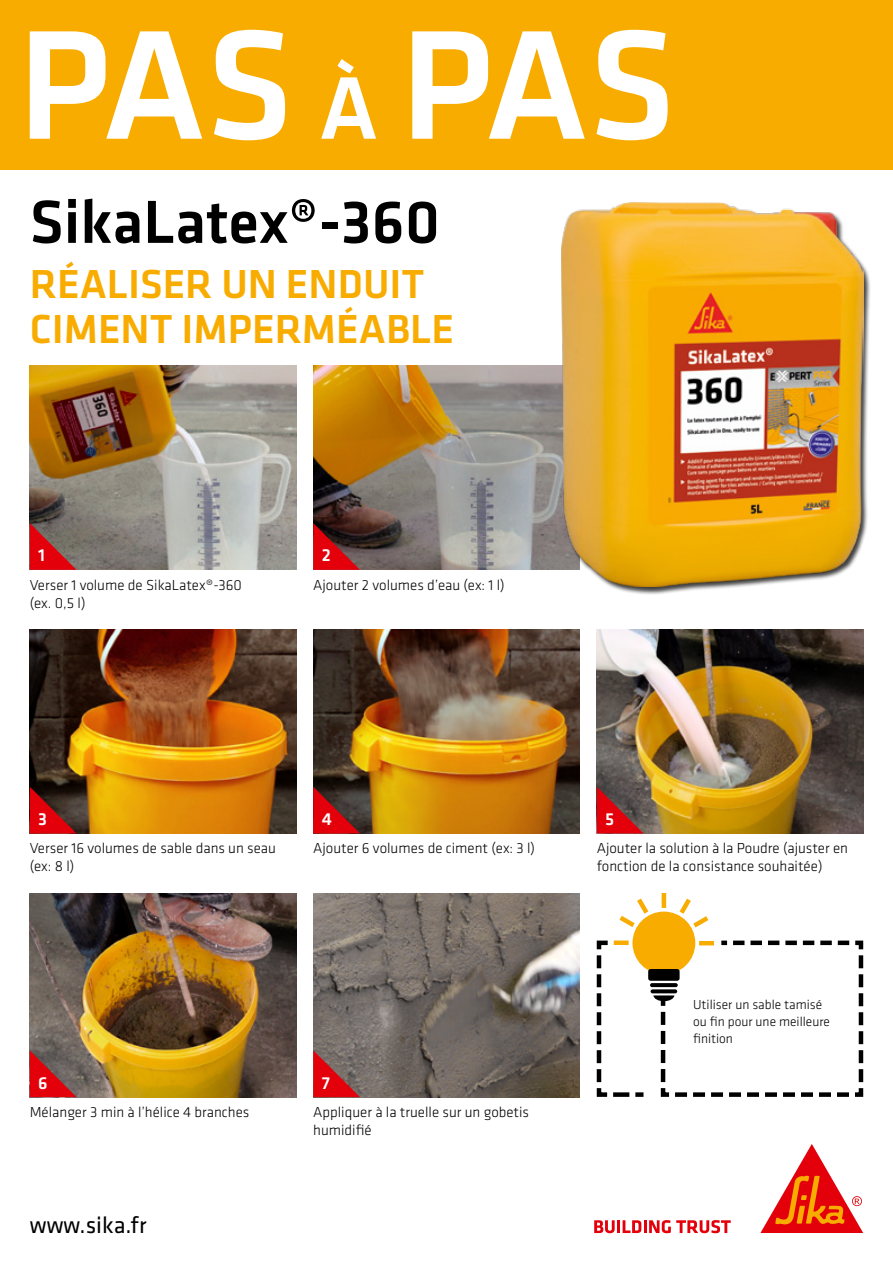
<style>
.page{position:relative;width:893px;height:1263px;background:#fff}
.page>*{position:absolute;margin:0;border:0;box-sizing:border-box;transform-origin:0 0}
.t1{font:500 63px "Klavika";color:#000}
.t2{font:500 42px/45px "Klavika";color:#f8ac00}
.t3{font:24px "Klavika";color:#000}
.t4{font:500 18px "Klavika";color:#fff}
.t5{font:300 15px/18px "Klavika";color:#000}
.t6{font:300 13.5px/17px "Klavika";color:#000}
</style>
<div class="page">
<div style="left:0;top:0;width:893px;height:170px;background:#f8ac00"></div>
<svg style="left:30px;top:30px;width:638px;height:110px"></svg>
<svg style="left:321px;top:59px;width:55px;height:80px"></svg>
<hr style="left:662px;top:893px;width:4px;height:15px;background:#f8ac00">
<svg style="left:679px;top:898px;width:30px;height:34px"></svg>
<svg style="left:619px;top:898px;width:30px;height:29px"></svg>
<div style="left:632px;top:911px;width:63px;height:63px;background:#f8ac00;border-radius:50%"></div>
<svg style="left:596px;top:938px;width:268px;height:159px"></svg>
<svg style="left:594px;top:1220px;width:137px;height:13px"></svg>
<svg style="left:760px;top:1144px;width:103px;height:89px"></svg>
<img style="left:30px;top:366px;width:266px;height:204px">
<svg style="left:30px;top:523px;width:47px;height:47px;background:#a9383a"></svg>
<img style="left:30px;top:629px;width:266px;height:204px">
<svg style="left:30px;top:787px;width:47px;height:46px;background:#881315"></svg>
<img style="left:30px;top:893px;width:266px;height:204px">
<svg style="left:30px;top:1050px;width:47px;height:47px;background:#a43236"></svg>
<img style="left:313px;top:629px;width:267px;height:204px">
<svg style="left:313px;top:787px;width:47px;height:46px;background:#8e1a1d"></svg>
<img style="left:313px;top:893px;width:267px;height:204px">
<svg style="left:313px;top:1050px;width:47px;height:47px;background:#ab373a"></svg>
<img style="left:597px;top:629px;width:266px;height:204px">
<svg style="left:597px;top:787px;width:46px;height:46px;background:#9c282c"></svg>
<img style="left:313px;top:366px;width:248px;height:204px">
<svg style="left:313px;top:523px;width:47px;height:47px;background:#8c1418"></svg>
<div style="left:561px;top:203px;width:310px;height:391px;background:#000;opacity:.75"></div>
<img style="left:561px;top:202px;width:302px;height:384px">
<h1 class="t1" style="left:30px;top:179px;width:412px">SikaLatex®-360</h1>
<h2 class="t2" style="left:30px;top:260px;width:426px">RÉALISER UN ENDUIT<br>CIMENT IMPERMÉABLE</h2>
<p class="t4" style="left:38px;top:543px;width:8px">1</p>
<p class="t5" style="left:30px;top:575px;width:214px">Verser 1 volume de SikaLatex®-360 (ex. 0,5 l)</p>
<p class="t4" style="left:322px;top:543px;width:11px">2</p>
<p class="t5" style="left:313px;top:575px;width:193px">Ajouter 2 volumes d’eau (ex: 1 l)</p>
<p class="t4" style="left:38px;top:807px;width:10px">3</p>
<p class="t5" style="left:30px;top:839px;width:248px">Verser 16 volumes de sable dans un seau (ex: 8 l)</p>
<p class="t4" style="left:322px;top:807px;width:12px">4</p>
<p class="t5" style="left:313px;top:839px;width:223px">Ajouter 6 volumes de ciment (ex: 3 l)</p>
<p class="t4" style="left:38px;top:1070px;width:11px">6</p>
<p class="t5" style="left:30px;top:1103px;width:221px">Mélanger 3 min à l’hélice 4 branches</p>
<h3 class="t3" style="left:30px;top:1212px;width:118px">www.sika.fr</h3>
<p class="t4" style="left:322px;top:1070px;width:10px">7</p>
<p class="t5" style="left:313px;top:1103px;width:217px">Appliquer à la truelle sur un gobetis humidifié</p>
<p class="t4" style="left:605px;top:807px;width:11px">5</p>
<p class="t5" style="left:597px;top:839px;width:253px">Ajouter la solution à la Poudre (ajuster en fonction de la consistance souhaitée)</p>
<p class="t6" style="left:693px;top:996px;width:138px">Utiliser un sable tamisé ou fin pour une meilleure finition</p>
</div>
